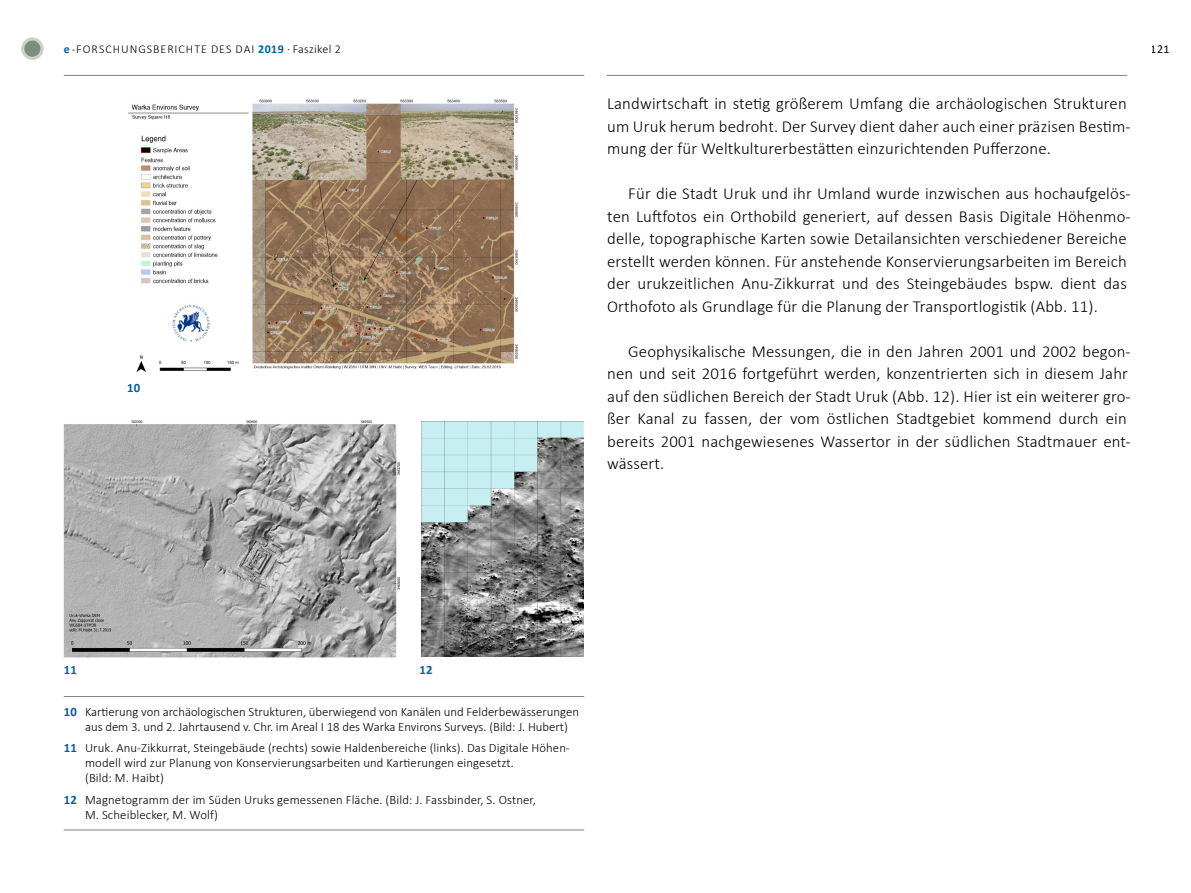
<style>
.page{position:relative;width:1191px;height:893px;background:#fff}
.page>*{position:absolute;margin:0;border:0;box-sizing:border-box;transform-origin:0 0}
.t1{font:300 16.8px/22.5px "Calibri";letter-spacing:.01em;color:#000}
.t2{font:300 12.75px/15px "Calibri";letter-spacing:.01em;color:#000}
.t3{font:700 12.75px "Calibri";color:#0061a1}
.t4{font:300 12px "Calibri";letter-spacing:.08em;color:#000}
.t5{font:12px "Calibri";color:#000}
.s1{font-weight:700;color:#0061a1}
</style>
<div class="page">
<hr style="left:607px;top:75px;width:520px;height:1px;background:#808285">
<hr style="left:64px;top:75px;width:520px;height:1px;background:#808285">
<svg style="left:23px;top:39px;width:19px;height:19px"></svg>
<div style="left:21px;top:37px;width:23px;height:23px;border:3px solid #cbd2cb;border-radius:50%"></div>
<img style="left:128px;top:99px;width:390px;height:273px">
<img style="left:63px;top:420px;width:336px;height:238px">
<img style="left:422px;top:421px;width:161px;height:236px">
<hr style="left:64px;top:696px;width:520px;height:1px;background:#808285">
<hr style="left:64px;top:830px;width:520px;height:1px;background:#808285">
<p class="t4" style="left:64px;top:41px;width:279px"><span class="s1">e</span>-Forschungsberichte des DAI <span class="s1">2019</span> · Faszikel 2</p>
<p class="t5" style="left:1151px;top:41px;width:20px">121</p>
<p class="t3" style="left:127px;top:379px;width:15px">10</p>
<p class="t1" style="left:607px;top:92px;width:525px">Landwirtschaft in stetig größerem Umfang die archäologischen Strukturen um Uruk herum bedroht. Der Survey dient daher auch einer präzisen Bestim&shy;mung der für Weltkulturerbestätten einzurichtenden Pufferzone.</p>
<p class="t1" style="left:607px;top:182px;width:525px;text-indent:21px">Für die Stadt Uruk und ihr Umland wurde inzwischen aus hochaufgelös&shy;ten Luftfotos ein Orthobild generiert, auf dessen Basis Digitale Höhenmo&shy;delle, topographische Karten sowie Detailansichten verschiedener Bereiche erstellt werden können. Für anstehende Konservierungsarbeiten im Bereich der urukzeitlichen Anu-Zikkurrat und des Steingebäudes bspw. dient das Orthofoto als Grundlage für die Planung der Transportlogistik (Abb. 11).</p>
<p class="t1" style="left:607px;top:340px;width:525px;text-indent:21px">Geophysikalische Messungen, die in den Jahren 2001 und 2002 begon&shy;nen und seit 2016 fortgeführt werden, konzentrierten sich in diesem Jahr auf den südlichen Bereich der Stadt Uruk (Abb. 12). Hier ist ein weiterer gro&shy;ßer Kanal zu fassen, der vom östlichen Stadtgebiet kommend durch ein bereits 2001 nachgewiesenes Wassertor in der südlichen Stadtmauer ent&shy;wässert.</p>
<p class="t3" style="left:64px;top:661px;width:15px">11</p>
<p class="t3" style="left:419px;top:661px;width:15px">12</p>
<p class="t2" style="left:85px;top:704px;width:495px;text-indent:-21px"><span class="s1">10</span> Kartierung von archäologischen Strukturen, überwiegend von Kanälen und Felderbewässerungen aus dem 3. und 2. Jahrtausend v. Chr. im Areal I 18 des Warka Environs Surveys. (Bild: J. Hubert)</p>
<p class="t2" style="left:85px;top:740px;width:486px;text-indent:-21px"><span class="s1">11</span> Uruk. Anu-Zikkurrat, Steingebäude (rechts) sowie Haldenbereiche (links). Das Digitale Höhen&shy;modell wird zur Planung von Konservierungsarbeiten und Kartierungen eingesetzt.<br>(Bild: M. Haibt)</p>
<p class="t2" style="left:85px;top:792px;width:452px;text-indent:-21px"><span class="s1">12</span> Magnetogramm der im Süden Uruks gemessenen Fläche. (Bild: J. Fassbinder, S. Ostner,<br>M. Scheiblecker, M. Wolf)</p>
</div>
